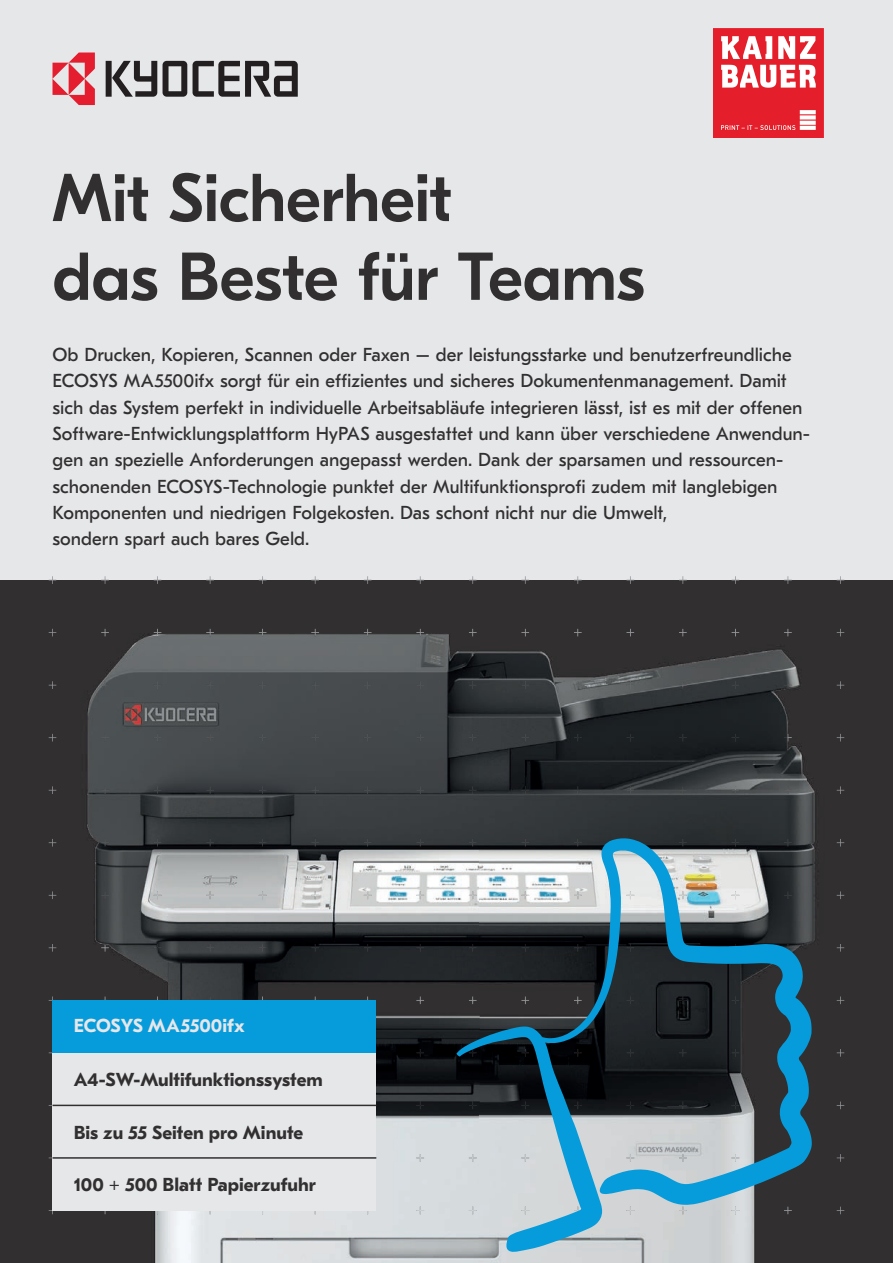
<style>
.page{position:relative;width:893px;height:1263px;background:#e6e7e9}
.page>*{position:absolute;margin:0;border:0;box-sizing:border-box;transform-origin:0 0}
.t1{font:500 67.5px/78.8px "GT Eesti Pro Display";letter-spacing:-.005em;color:#312f30}
.t2{font:18.75px/26.2px "GT Eesti Pro Text";color:#312f30}
.t3{font:700 18.75px "GT Eesti Pro Text";color:#312f30}
.t4{font:700 18.75px "GT Eesti Pro Text";letter-spacing:-.005em;color:#e6e7e9}
</style>
<div class="page">
<div style="left:0;top:580px;width:893px;height:683px;background:#312f30"></div>
<svg style="left:193px;top:61px;width:105px;height:36px"></svg>
<svg style="left:163px;top:61px;width:24px;height:36px"></svg>
<svg style="left:106px;top:61px;width:51px;height:36px"></svg>
<svg style="left:53px;top:53px;width:42px;height:52px"></svg>
<img style="left:72px;top:628px;width:746px;height:635px">
<img style="left:101px;top:629px;width:478px;height:165px">
<img style="left:579px;top:629px;width:213px;height:209px">
<img style="left:376px;top:1001px;width:80px;height:161px">
<div style="left:53px;top:1158px;width:323px;height:52px;background:#e6e7e9"></div>
<div style="left:53px;top:1105px;width:323px;height:53px;background:#e6e7e9"></div>
<div style="left:53px;top:1053px;width:323px;height:52px;background:#e6e7e9"></div>
<div style="left:53px;top:1000px;width:323px;height:53px;background:#069bda"></div>
<hr style="left:53px;top:1105px;width:323px;height:1px;background:#312f30">
<hr style="left:53px;top:1157px;width:323px;height:2px;background:#312f30">
<svg style="left:456px;top:838px;width:356px;height:414px"></svg>
<img style="left:713px;top:28px;width:110px;height:110px">
<h1 class="t1" style="left:53px;top:160px;width:594px">Mit Sicherheit<br>das Beste für Teams</h1>
<p class="t2" style="left:53px;top:342px;width:759px">Ob Drucken, Kopieren, Scannen oder Faxen – der leistungsstarke und benutzerfreundliche ECOSYS MA5500ifx sorgt für ein effizientes und sicheres Dokumentenmanagement. Damit sich das System perfekt in individuelle Arbeitsabläufe integrieren lässt, ist es mit der offenen Software-Entwicklungsplattform HyPAS ausgestattet und kann über verschiedene Anwendun&shy;gen an spezielle Anforderungen angepasst werden. Dank der sparsamen und ressourcen&shy;schonenden ECOSYS-Technologie punktet der Multifunktionsprofi zudem mit langlebigen Komponenten und niedrigen Folgekosten. Das schont nicht nur die Umwelt,<br>sondern spart auch bares Geld.</p>
<p class="t4" style="left:74px;top:1015px;width:172px">ECOSYS MA5500ifx</p>
<p class="t3" style="left:74px;top:1069px;width:251px">A4-SW-Multifunktionssystem</p>
<p class="t3" style="left:74px;top:1122px;width:231px">Bis zu 55 Seiten pro Minute</p>
<p class="t3" style="left:74px;top:1174px;width:243px">100 + 500 Blatt Papierzufuhr</p>
</div>
